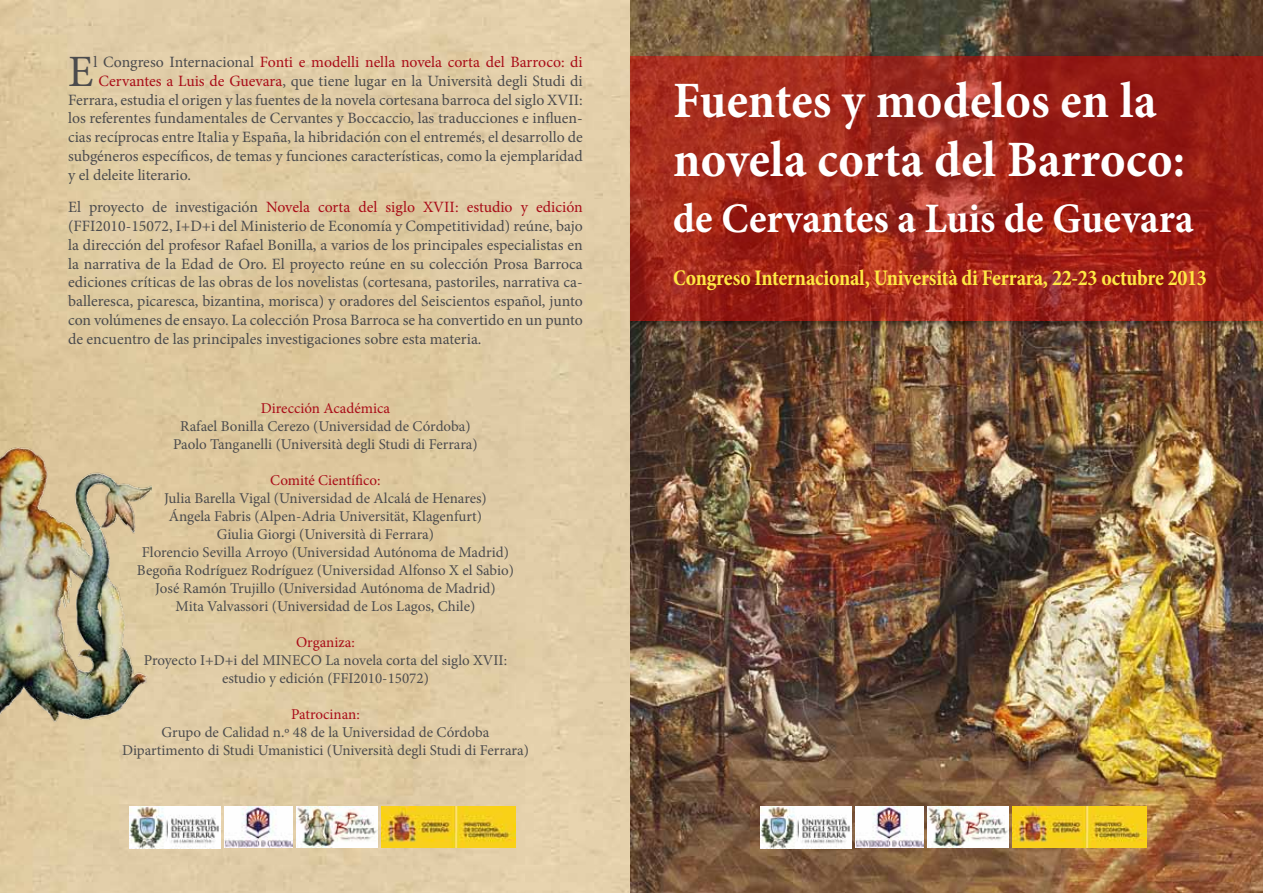
<style>
.page{position:relative;width:1263px;height:893px;background:#fff}
.page>*{position:absolute;margin:0;border:0;box-sizing:border-box;transform-origin:0 0}
.t1{font:700 51px/58.8px "Minion Pro";letter-spacing:.005em;color:#fff;scale:.95 1}
.t2{font:44.85px "Minion Pro";color:#4b4b4d}
.t3{font:700 42px "Minion Pro";color:#fff;scale:.95 1}
.t4{font:700 condensed 22.5px "Minion Pro";letter-spacing:-.01em;color:#ffe843;scale:.95 1}
.t5{font:15.75px/18.9px "Minion Pro";color:#4b4b4d;text-align:justify}
.t6{font:15.75px "Minion Pro";color:#a90c18}
.t7{font:15px/18px "Minion Pro";color:#4b4b4d;text-align:center}
.t8{font:15px "Minion Pro";color:#a90c18}
.s1{color:#4b4b4d}
.s2{color:#a90c18}
</style>
<div class="page">
<img style="left:0;top:0;width:631px;height:893px">
<img style="left:631px;top:0;width:632px;height:893px">
<div style="left:629px;top:55px;width:634px;height:274px;background:#000;opacity:.75"></div>
<svg style="left:631px;top:56px;width:632px;height:265px;background:#9f2419"></svg>
<img style="left:0;top:427px;width:152px;height:300px">
<img style="left:296px;top:807px;width:82px;height:41px">
<img style="left:129px;top:807px;width:92px;height:41px">
<img style="left:225px;top:807px;width:67px;height:41px">
<img style="left:382px;top:807px;width:133px;height:41px">
<img style="left:927px;top:807px;width:81px;height:41px">
<img style="left:760px;top:807px;width:92px;height:41px">
<img style="left:856px;top:807px;width:67px;height:41px">
<img style="left:1013px;top:807px;width:133px;height:41px">
<h2 class="t2" style="left:68px;top:41px;width:27px">E</h2>
<p class="t6" style="left:93px;top:51px;width:491px"><span class="s1">l Congreso Internacional</span> Fonti e modelli nella novela corta del Barroco: di</p>
<p class="t5" style="left:98px;top:71px;width:486px"><span class="s2">Cervantes a Luis de Guevara</span>, que tiene lugar en la Università degli Studi di</p>
<p class="t5" style="left:68px;top:90px;width:516px">Ferrara, estudia el origen y las fuentes de la novela cortesana barroca del siglo XVII:</p>
<p class="t5" style="left:68px;top:109px;width:516px">los referentes fundamentales de Cervantes y Boccaccio, las traducciones e influen-</p>
<p class="t5" style="left:68px;top:128px;width:516px">cias recíprocas entre Italia y España, la hibridación con el entremés, el desarrollo de</p>
<p class="t5" style="left:68px;top:147px;width:516px">subgéneros específicos, de temas y funciones características, como la ejemplaridad</p>
<p class="t5" style="left:68px;top:166px;width:124px">y el deleite literario.</p>
<p class="t5" style="left:68px;top:197px;width:516px">El proyecto de investigación <span class="s2">Novela corta del siglo XVII: estudio y edición </span>(FFI2010-15072, I+D+i del Ministerio de Economía y Competitividad) reúne, bajo la dirección del profesor Rafael Bonilla, a varios de los principales especialistas en la narrativa de la Edad de Oro. El proyecto reúne en su colección Prosa Barroca ediciones críticas de las obras de los novelistas (cortesana, pastoriles, narrativa ca&shy;balleresca, picaresca, bizantina, morisca) y oradores del Seiscientos español, junto con volúmenes de ensayo. La colección Prosa Barroca se ha convertido en un punto de encuentro de las principales investigaciones sobre esta materia.</p>
<p class="t8" style="left:261px;top:398px;width:131px">Dirección Académica</p>
<p class="t7" style="left:173px;top:417px;width:306px">Rafael Bonilla Cerezo (Universidad de Córdoba)<br>Paolo Tanganelli (Università degli Studi di Ferrara)</p>
<p class="t8" style="left:270px;top:470px;width:112px">Comité Científico:</p>
<p class="t7" style="left:137px;top:489px;width:378px">Julia Barella Vigal (Universidad de Alcalá de Henares)<br>Ángela Fabris (Alpen-Adria Universität, Klagenfurt)<br>Giulia Giorgi (Università di Ferrara)<br>Florencio Sevilla Arroyo (Universidad Autónoma de Madrid)<br>Begoña Rodríguez Rodríguez (Universidad Alfonso X el Sabio)<br>José Ramón Trujillo (Universidad Autónoma de Madrid)<br>Mita Valvassori (Universidad de Los Lagos, Chile)</p>
<p class="t8" style="left:296px;top:632px;width:60px">Organiza:</p>
<p class="t7" style="left:144px;top:651px;width:365px">Proyecto I+D+i del MINECO La novela corta del siglo XVII: estudio y edición (FFI2010-15072)</p>
<p class="t8" style="left:291px;top:704px;width:70px">Patrocinan:</p>
<p class="t7" style="left:122px;top:723px;width:408px">Grupo de Calidad n.º 48 de la Universidad de Córdoba<br>Dipartimento di Studi Umanistici (Università degli Studi di Ferrara)</p>
<h1 class="t1" style="left:673px;top:71px;width:540px">Fuentes y modelos en la novela corta del Barroco:</h1>
<h3 class="t3" style="left:673px;top:189px;width:549px">de Cervantes a Luis de Guevara</h3>
<h3 class="t4" style="left:673px;top:262px;width:563px">Congreso Internacional, Università di Ferrara, 22-23 octubre 2013</h3>
</div>
